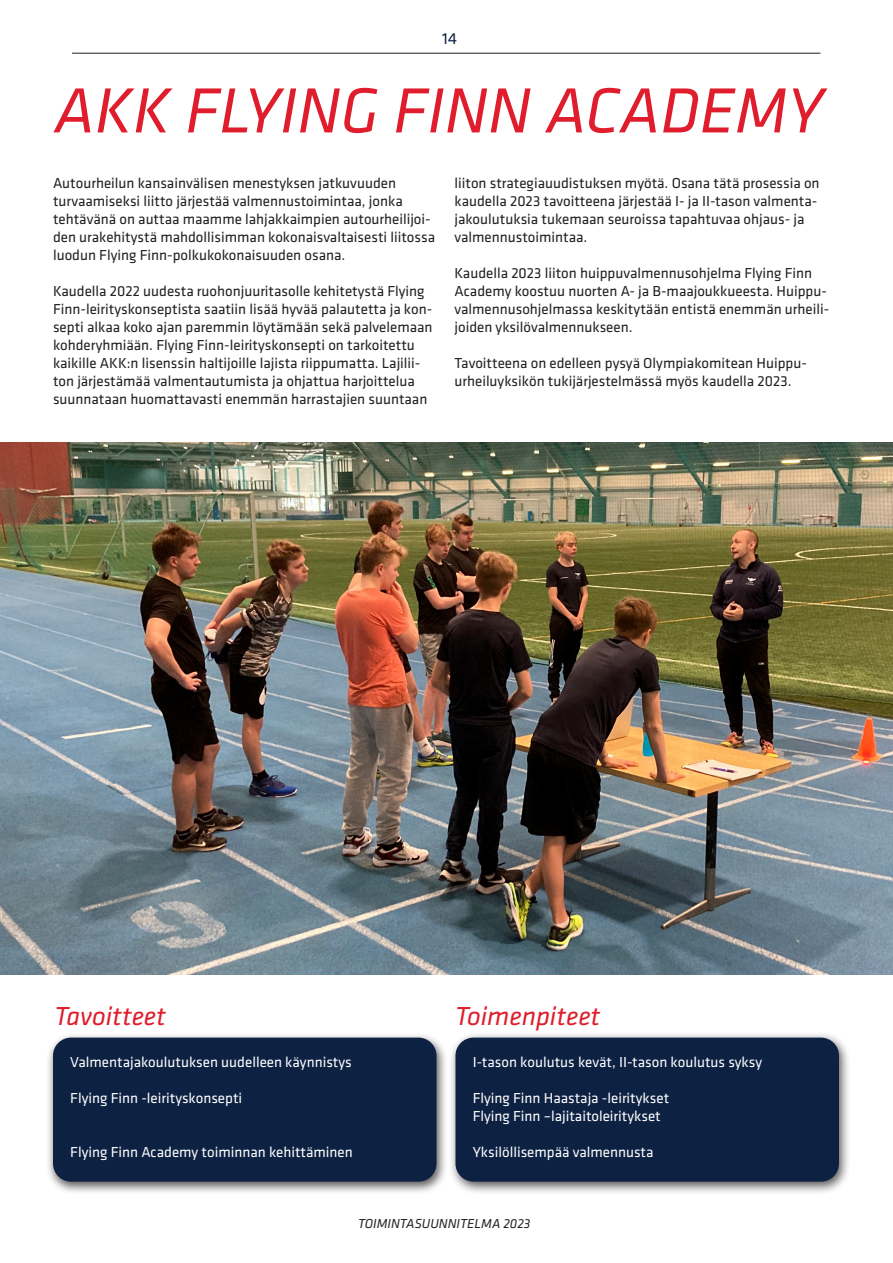
<style>
.page{position:relative;width:893px;height:1263px;background:#fff}
.page>*{position:absolute;margin:0;border:0;box-sizing:border-box;transform-origin:0 0}
.t1{font:italic 66px "Klavika";color:#df1d2c}
.t2{font:italic 27px "Klavika";color:#df1d2c}
.t3{font:16.5px "Klavika";color:#092243}
.t4{font:15px/18px "Klavika";color:#231f20}
.Otsikko{font:15px "Klavika";color:#fff}
.t5{font:italic 13.5px "Klavika";color:#231f20}
</style>
<div class="page">
<hr style="left:72px;top:53px;width:748px;height:1px;background:#231f20">
<div style="left:46px;top:1032px;width:402px;height:162px;background:#231f20;opacity:.75"></div>
<div style="left:53px;top:1037px;width:383px;height:144px;background:#0d2143;border-radius:18px"></div>
<div style="left:448px;top:1031px;width:403px;height:164px;background:#231f20;opacity:.75"></div>
<div style="left:455px;top:1037px;width:384px;height:144px;background:#0d2143;border-radius:18px"></div>
<img style="left:0;top:442px;width:893px;height:532px">
<p class="t3" style="left:442px;top:28px;width:16px">14</p>
<p class="t1" style="left:54px;top:69px;width:770px">AKK FLYING FINN ACADEMY</p>
<p class="t4" style="left:53px;top:174px;width:384px">Autourheilun kansainvälisen menestyksen jatkuvuuden turvaamiseksi liitto järjestää valmennustoimintaa, jonka tehtävänä on auttaa maamme lahjakkaimpien autourheilijoi&shy;den urakehitystä mahdollisimman kokonaisvaltaisesti liitossa luodun Flying Finn-polkukokonaisuuden osana.</p>
<p class="t4" style="left:53px;top:282px;width:381px">Kaudella 2022 uudesta ruohonjuuritasolle kehitetystä Flying Finn-leirityskonseptista saatiin lisää hyvää palautetta ja kon&shy;septi alkaa koko ajan paremmin löytämään sekä palvelemaan kohderyhmiään. Flying Finn-leirityskonsepti on tarkoitettu kaikille AKK:n lisenssin haltijoille lajista riippumatta. Lajilii&shy;ton järjestämää valmentautumista ja ohjattua harjoittelua suunnataan huomattavasti enemmän harrastajien suuntaan</p>
<p class="t4" style="left:454px;top:174px;width:367px">liiton strategiauudistuksen myötä. Osana tätä prosessia on kaudella 2023 tavoitteena järjestää I- ja II-tason valmenta&shy;jakoulutuksia tukemaan seuroissa tapahtuvaa ohjaus- ja valmennustoimintaa.</p>
<p class="t4" style="left:454px;top:264px;width:376px">Kaudella 2023 liiton huippuvalmennusohjelma Flying Finn Academy koostuu nuorten A- ja B-maajoukkueesta. Huippu&shy;valmennusohjelmassa keskitytään entistä enemmän urheili&shy;joiden yksilövalmennukseen.</p>
<p class="t4" style="left:454px;top:354px;width:354px">Tavoitteena on edelleen pysyä Olympiakomitean Huippu&shy;urheiluyksikön tukijärjestelmässä myös kaudella 2023.</p>
<p class="t2" style="left:55px;top:999px;width:113px">Tavoitteet</p>
<p class="t2" style="left:455px;top:999px;width:147px">Toimenpiteet</p>
<p class="Otsikko" style="left:70px;top:1052px;width:283px">Valmentajakoulutuksen uudelleen käynnistys</p>
<p class="Otsikko" style="left:70px;top:1088px;width:173px">Flying Finn -leirityskonsepti</p>
<p class="Otsikko" style="left:473px;top:1052px;width:291px">I-tason koulutus kevät, II-tason koulutus syksy</p>
<p class="Otsikko" style="left:473px;top:1088px;width:198px">Flying Finn Haastaja -leiritykset</p>
<p class="Otsikko" style="left:473px;top:1106px;width:190px">Flying Finn –lajitaitoleiritykset</p>
<p class="Otsikko" style="left:473px;top:1142px;width:182px">Yksilöllisempää valmennusta</p>
<p class="Otsikko" style="left:70px;top:1142px;width:284px">Flying Finn Academy toiminnan kehittäminen</p>
<p class="t5" style="left:358px;top:1215px;width:174px">TOIMINTASUUNNITELMA 2023</p>
</div>
